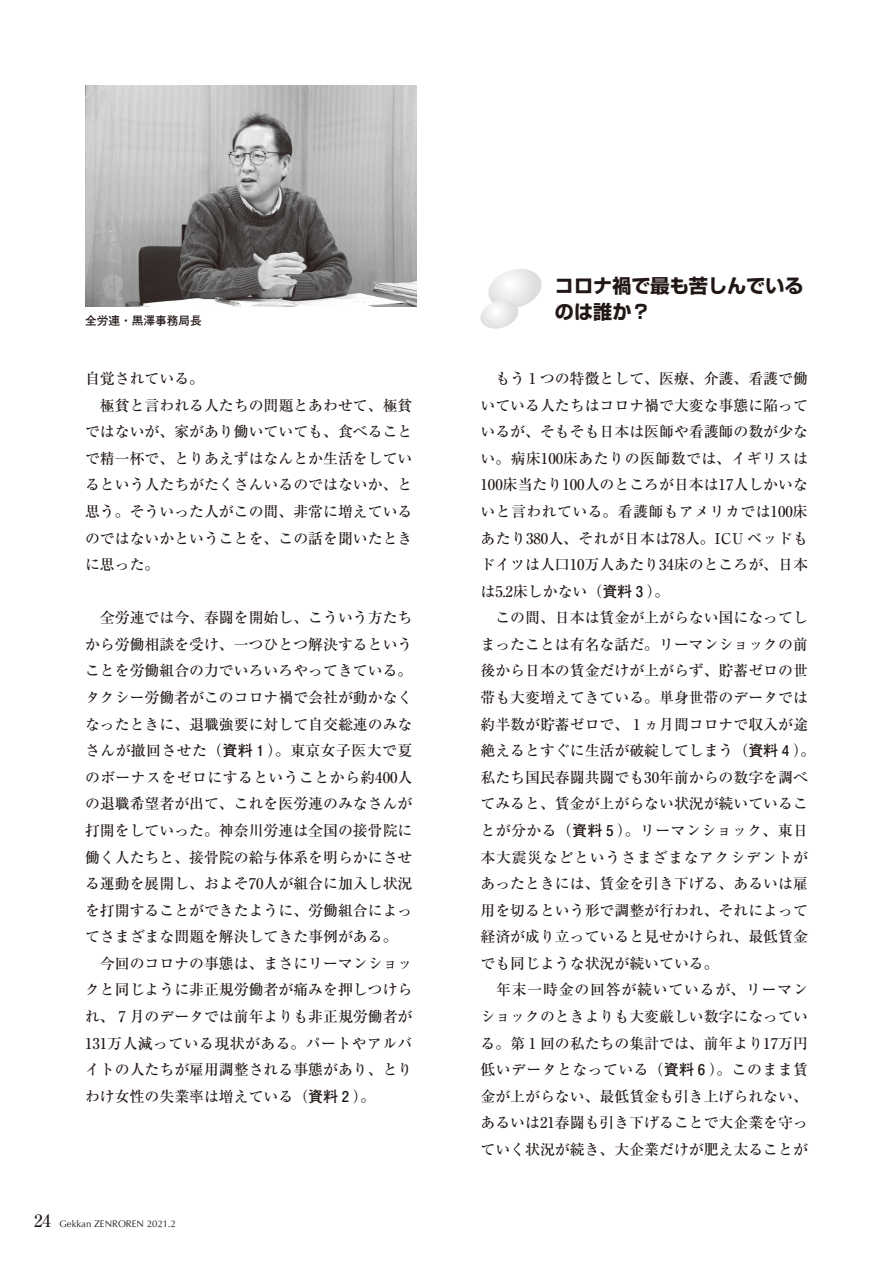
<style>
.page{position:relative;width:893px;height:1263px;background:#fff}
.page>*{position:absolute;margin:0;border:0;box-sizing:border-box;transform-origin:0 0}
.見出し5L__18Q{font:700 19.2px/25.5px "Shin Go Pro";color:#211715}
.本文_リュウミン14Q_数字一桁全角{font:500 14.85px/26.5px "Ryumin Pro";color:#211715;text-align:justify}
.キャップ_数字一桁全角{font:700 11.7px "Futo Go B101 Pro";color:#211715}
.t1{font:9.6px "Optima";color:#211715}
.s1{font-family:"Futo Go B101 Pro";font-weight:700}
.s2{font-family:"Ryumin Pro";font-weight:500;font-size:16.95px}
</style>
<div class="page">
<svg style="left:480px;top:269px;width:62px;height:60px"></svg>
<img style="left:85px;top:85px;width:332px;height:221px">
<p class="キャップ_数字一桁全角" style="left:85px;top:311px;width:118px">全労連・黒澤事務局長</p>
<p class="本文_リュウミン14Q_数字一桁全角" style="left:85px;top:364px;width:121px">自覚されている。</p>
<p class="本文_リュウミン14Q_数字一桁全角" style="left:85px;top:391px;width:329px">　極貧と言われる人たちの問題とあわせて、極貧ではないが、家があり働いていても、食べることで精一杯で、とりあえずはなんとか生活をしているという人たちがたくさんいるのではないか、と思う。そういった人がこの間、非常に増えているのではないかということを、この話を聞いたときに思った。</p>
<p class="本文_リュウミン14Q_数字一桁全角" style="left:85px;top:603px;width:329px">　全労連では今、春闘を開始し、こういう方たちから労働相談を受け、一つひとつ解決するということを労働組合の力でいろいろやってきている。タクシー労働者がこのコロナ禍で会社が動かなくなったときに、退職強要に対して自交総連のみなさんが撤回させた（<span class="s1">資料 1</span> ）。東京女子医大で夏のボーナスをゼロにするということから約400人の退職希望者が出て、これを医労連のみなさんが打開をしていった。神奈川労連は全国の接骨院に働く人たちと、接骨院の給与体系を明らかにさせる運動を展開し、およそ70人が組合に加入し状況を打開することができたように、労働組合によってさまざまな問題を解決してきた事例がある。</p>
<p class="本文_リュウミン14Q_数字一桁全角" style="left:85px;top:949px;width:329px">　今回のコロナの事態は、まさにリーマンショックと同じように非正規労働者が痛みを押しつけられ、７月のデータでは前年よりも非正規労働者が131万人減っている現状がある。パートやアルバイトの人たちが雇用調整される事態があり、とりわけ女性の失業率は増えている（<span class="s1">資料 2</span> ）。</p>
<p class="t1" style="left:34px;top:1218px;width:143px"><span class="s2">24</span> Gekkan ZENROREN 2021.2</p>
<p class="見出し5L__18Q" style="left:555px;top:271px;width:250px">コロナ禍で最も苦しんでいるのは誰か？</p>
<p class="本文_リュウミン14Q_数字一桁全角" style="left:480px;top:364px;width:329px">　もう１つの特徴として、医療、介護、看護で働いている人たちはコロナ禍で大変な事態に陥っているが、そもそも日本は医師や看護師の数が少ない。病床100床あたりの医師数では、イギリスは100床当たり100人のところが日本は17人しかいないと言われている。看護師もアメリカでは100床あたり380人、それが日本は78人。ICU ベッドもドイツは人口10万人あたり34床のところが、日本は5.2床しかない（<span class="s1">資料 3</span> ）。</p>
<p class="本文_リュウミン14Q_数字一桁全角" style="left:480px;top:603px;width:336px;text-align:left">　この間、日本は賃金が上がらない国になってしまったことは有名な話だ。リーマンショックの前後から日本の賃金だけが上がらず、貯蓄ゼロの世帯も大変増えてきている。単身世帯のデータでは約半数が貯蓄ゼロで、１ヵ月間コロナで収入が途絶えるとすぐに生活が破綻してしまう（<span class="s1">資料 4</span> ）。私たち国民春闘共闘でも30年前からの数字を調べてみると、賃金が上がらない状況が続いていることが分かる（<span class="s1">資料 5</span> ）。リーマンショック、東日本大震災などというさまざまなアクシデントがあったときには、賃金を引き下げる、あるいは雇用を切るという形で調整が行われ、それによって経済が成り立っていると見せかけられ、最低賃金でも同じような状況が続いている。</p>
<p class="本文_リュウミン14Q_数字一桁全角" style="left:480px;top:975px;width:329px">　年末一時金の回答が続いているが、リーマンショックのときよりも大変厳しい数字になっている。第１回の私たちの集計では、前年より17万円低いデータとなっている（<span class="s1">資料 6</span> ）。このまま賃金が上がらない、最低賃金も引き上げられない、あるいは21春闘も引き下げることで大企業を守っていく状況が続き、大企業だけが肥え太ることが</p>
</div>
